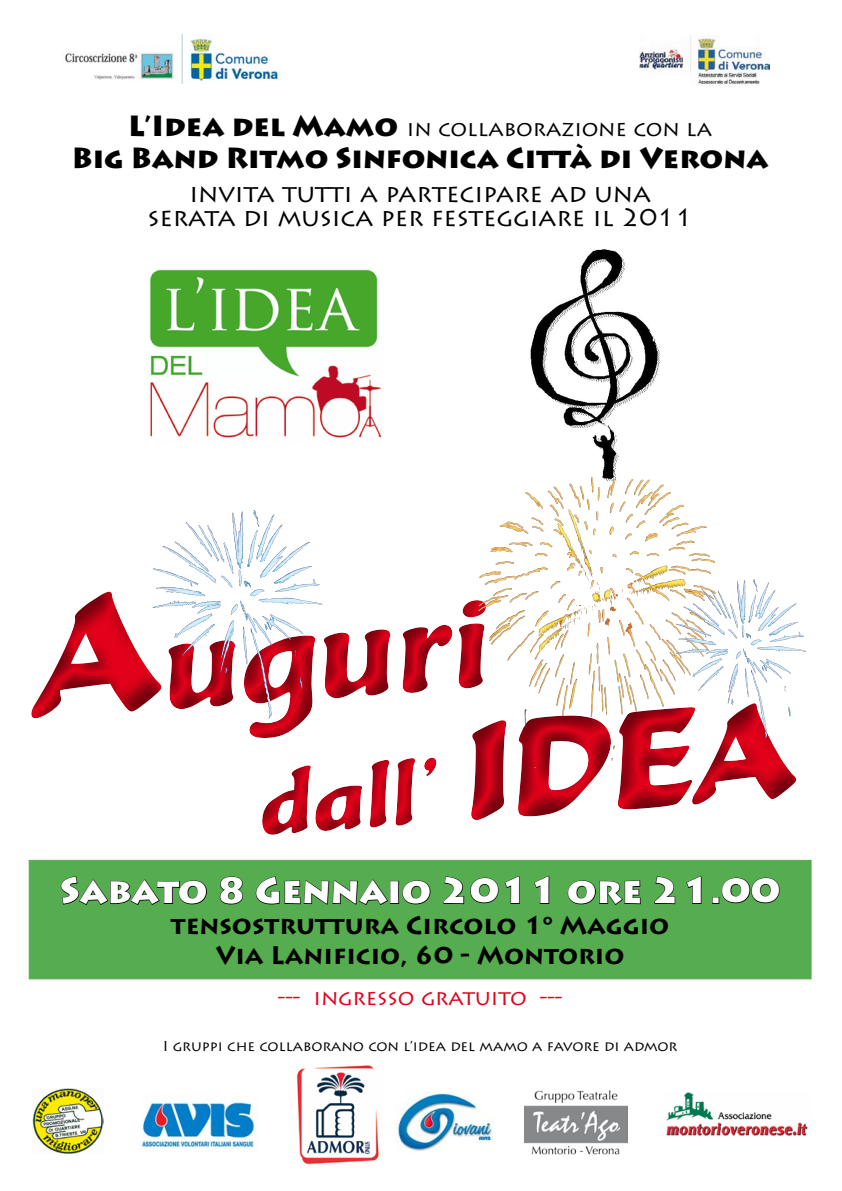
<style>
.page{position:relative;width:842px;height:1191px;background:#fff}
.page>*{position:absolute;margin:0;border:0;box-sizing:border-box;transform-origin:0 0}
.t1{font:144.6px "Becka Script Let Plain";color:#e2001a;scale:.85 1}
.t2{font:96.4px "Becka Script Let Plain";color:#e2001a;scale:.85 1}
.t3{font:900 36px "Lithos Pro";color:#fff}
.t4{font:900 28.8px "Lithos Pro";color:#000}
.t5{font:25.2px/24px "Lithos Pro";color:#000;text-align:center}
.t6{font:700 25.2px/30.2px "Lithos Pro";color:#000;text-align:center}
.t7{font:21.6px "Lithos Pro";color:#000}
.t8{font:21.6px "Lithos Pro";color:#e2001a}
.t9{font:14.4px "Lithos Pro";color:#000}
.s1{font-weight:900;font-size:28.8px}
.s2{font-size:180.7px}
.s3{font-size:144.6px}
</style>
<div class="page">
<div style="left:29px;top:860px;width:782px;height:119px;background:#55ad4f"></div>
<svg style="left:60px;top:877px;width:147px;height:28px"></svg>
<svg style="left:219px;top:877px;width:24px;height:28px"></svg>
<svg style="left:255px;top:877px;width:176px;height:28px"></svg>
<svg style="left:443px;top:877px;width:77px;height:28px"></svg>
<svg style="left:534px;top:877px;width:16px;height:27px"></svg>
<svg style="left:567px;top:880px;width:74px;height:25px"></svg>
<svg style="left:654px;top:877px;width:22px;height:28px"></svg>
<svg style="left:686px;top:877px;width:16px;height:27px"></svg>
<div style="left:712px;top:897px;width:7px;height:7px;border:1px solid #000"></div>
<svg style="left:721px;top:877px;width:59px;height:27px"></svg>
<img style="left:296px;top:1065px;width:83px;height:100px">
<img style="left:396px;top:1091px;width:99px;height:60px">
<img style="left:33px;top:1088px;width:71px;height:65px">
<img style="left:141px;top:1094px;width:115px;height:58px">
<img style="left:530px;top:250px;width:131px;height:227px">
<img style="left:149px;top:269px;width:232px;height:169px">
<img style="left:524px;top:1090px;width:103px;height:65px">
<svg style="left:28px;top:518px;width:784px;height:359px"></svg>
<img style="left:569px;top:477px;width:95px;height:30px">
<img style="left:233px;top:510px;width:26px;height:59px">
<img style="left:737px;top:579px;width:20px;height:45px">
<img style="left:666px;top:1092px;width:142px;height:44px">
<img style="left:639px;top:36px;width:131px;height:50px">
<img style="left:65px;top:34px;width:216px;height:49px">
<p class="t7" style="left:128px;top:116px;width:585px"><span class="s1">L’Idea del Mamo</span> in collaborazione con la</p>
<p class="t4" style="left:72px;top:140px;width:698px">Big Band Ritmo Sinfonica Città di Verona</p>
<p class="t5" style="left:147px;top:181px;width:547px">invita tutti a partecipare ad una serata di musica per festeggiare il 2011</p>
<h1 class="t1" style="left:33px;top:587px;width:533px;rotate:-4deg"><span class="s2">A</span>uguri</h1>
<h2 class="t2" style="left:256px;top:747px;width:635px;rotate:-4deg">dall’ <span class="s3">IDEA</span></h2>
<h3 class="t3" style="left:60px;top:868px;width:721px">Sabato 8 Gennaio 2011 ore 21.00</h3>
<p class="t6" style="left:171px;top:910px;width:500px">tensostruttura Circolo 1° Maggio<br>Via Lanificio, 60 - Montorio</p>
<p class="t8" style="left:278px;top:984px;width:286px">--- ingresso gratuito ---</p>
<p class="t9" style="left:163px;top:1038px;width:516px">I gruppi che collaborano con l’idea del mamo a favore di admor</p>
</div>
